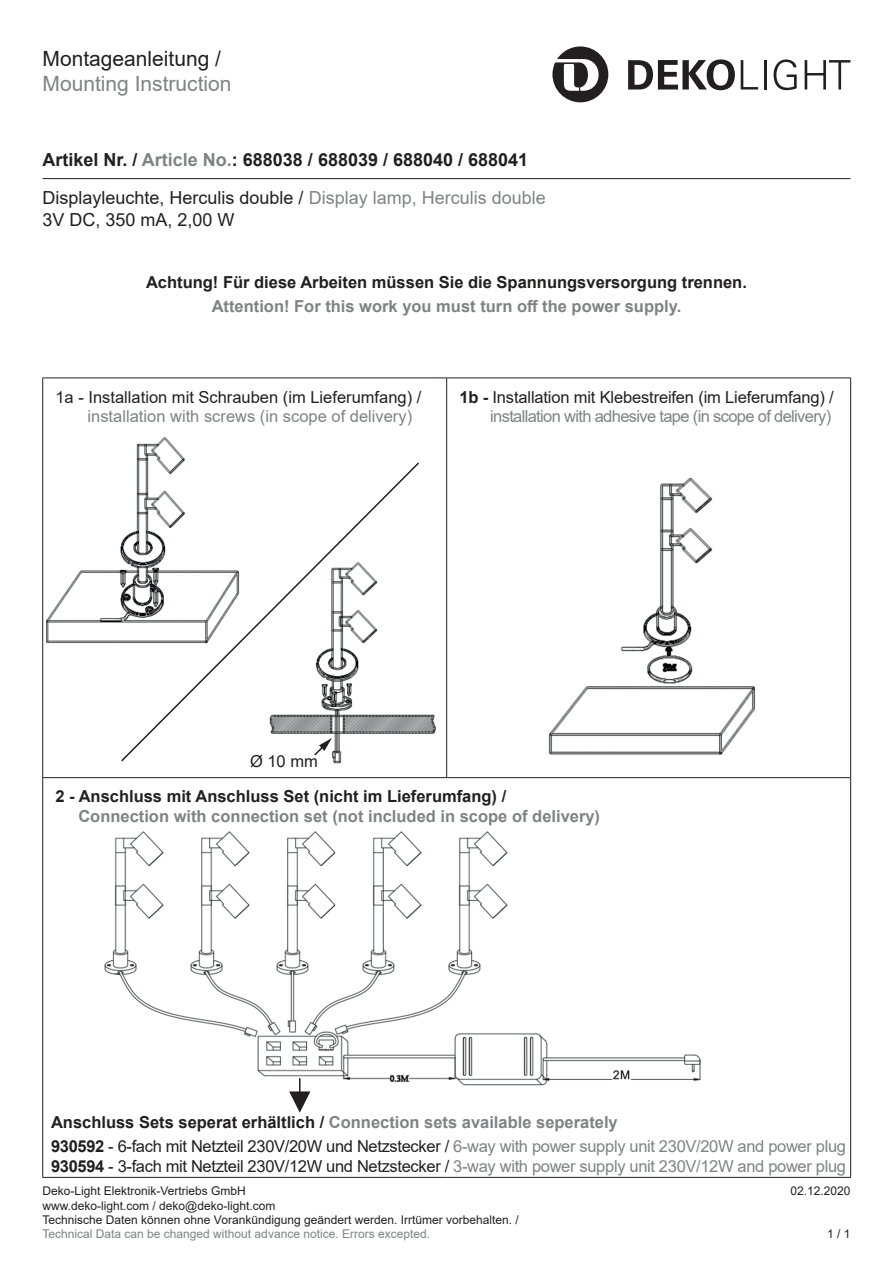
<style>
.page{position:relative;width:893px;height:1263px;background:#fff}
.page>*{position:absolute;margin:0;border:0;box-sizing:border-box;transform-origin:0 0}
.t1{font:21px "Arial";color:#808285}
.t2{font:21px "Arial";color:#231f20}
.t3{font:18px/21.6px "Arial";color:#231f20}
.t4{font:700 18px "Arial";color:#231f20}
.t5{font:16.5px/19.8px "Arial";letter-spacing:-.02em;color:#808285;text-align:right}
.t6{font:700 16.5px "Arial";color:#231f20}
.t7{font:700 16.5px "Arial";color:#808285}
.t8{font:16.5px "Arial";color:#231f20}
.t9{font:16.5px "Arial";color:#808285}
.t10{font:12px/14.4px "Arial";color:#231f20}
.t11{font:12px "Arial";color:#808285}
.s1{color:#808285}
.s2{font-weight:700;color:#231f20}
.s3{color:#231f20}
.s4{font-weight:700}
</style>
<div class="page">
<hr style="left:43px;top:178px;width:807px;height:1px;background:#231f20">
<svg style="left:552px;top:46px;width:56px;height:56px"></svg>
<svg style="left:628px;top:59px;width:107px;height:31px"></svg>
<svg style="left:741px;top:60px;width:17px;height:30px"></svg>
<hr style="left:764px;top:60px;width:2px;height:30px;background:#231f20">
<svg style="left:774px;top:59px;width:23px;height:31px"></svg>
<svg style="left:805px;top:60px;width:45px;height:30px"></svg>
<hr style="left:43px;top:777px;width:404px;height:1px;background:#231f20">
<hr style="left:447px;top:777px;width:403px;height:1px;background:#231f20">
<hr style="left:43px;top:378px;width:404px;height:1px;background:#231f20">
<hr style="left:42px;top:378px;width:1px;height:400px;background:#231f20">
<hr style="left:447px;top:378px;width:404px;height:1px;background:#231f20">
<hr style="left:446px;top:378px;width:1px;height:399px;background:#231f20">
<hr style="left:850px;top:378px;width:1px;height:400px;background:#231f20">
<hr style="left:42px;top:778px;width:1px;height:399px;background:#231f20">
<hr style="left:850px;top:778px;width:1px;height:399px;background:#231f20">
<hr style="left:43px;top:1177px;width:404px;height:1px;background:#231f20">
<hr style="left:447px;top:1177px;width:404px;height:1px;background:#231f20">
<img style="left:548px;top:477px;width:207px;height:278px">
<img style="left:334px;top:714px;width:103px;height:50px">
<img style="left:47px;top:437px;width:138px;height:207px">
<svg style="left:120px;top:461px;width:301px;height:302px"></svg>
<svg style="left:313px;top:738px;width:19px;height:19px"></svg>
<img style="left:104px;top:831px;width:597px;height:255px">
<hr style="left:299px;top:1078px;width:2px;height:29px;background:#231f20">
<svg style="left:289px;top:1091px;width:21px;height:22px"></svg>
<p class="t2" style="left:43px;top:44px;width:180px">Montageanleitung /</p>
<p class="t1" style="left:43px;top:69px;width:191px">Mounting Instruction</p>
<p class="t4" style="left:43px;top:147px;width:487px">Artikel Nr. / <span class="s1">Article No.</span>: 688038 / 688039 / 688040 / 688041</p>
<p class="t3" style="left:43px;top:187px;width:505px">Displayleuchte, Herculis double / <span class="s1">Display lamp, Herculis double<br></span>3V DC, 350 mA, 2,00 W</p>
<p class="t6" style="left:146px;top:271px;width:602px">Achtung! Für diese Arbeiten müssen Sie die Spannungsversorgung trennen.</p>
<p class="t7" style="left:212px;top:295px;width:471px">Attention! For this work you must turn off the power supply.</p>
<p class="t8" style="left:55px;top:385px;width:367px">1a - Installation mit Schrauben (im Lieferumfang) /</p>
<p class="t9" style="left:88px;top:405px;width:326px">installation with screws (in scope of delivery)</p>
<p class="t5" style="left:459px;top:387px;width:376px"><span class="s2">1b -</span> <span class="s3">Installation mit Klebestreifen (im Lieferumfang) / </span>installation with adhesive tape (in scope of delivery)</p>
<p class="t8" style="left:250px;top:750px;width:69px">Ø 10 mm</p>
<p class="t6" style="left:55px;top:785px;width:452px">2 - Anschluss mit Anschluss Set (nicht im Lieferumfang) /</p>
<p class="t7" style="left:78px;top:805px;width:523px">Connection with connection set (not included in scope of delivery)</p>
<p class="t5" style="left:51px;top:1110px;width:796px;line-height:24px;text-align:left"><span class="s2">Anschluss Sets seperat erhältlich /</span> <span class="s4">Connection sets available seperately<br></span><span class="s2">930592</span> <span class="s3">- 6-fach mit Netzteil 230V/20W und Netzstecker /</span> 6-way with power supply unit 230V/20W and power plug</p>
<p class="t5" style="left:51px;top:1156px;width:796px"><span class="s2">930594</span> <span class="s3">- 3-fach mit Netzteil 230V/12W und Netzstecker /</span> 3-way with power supply unit 230V/12W and power plug</p>
<p class="t10" style="left:43px;top:1184px;width:205px">Deko-Light Elektronik-Vertriebs GmbH</p>
<p class="t10" style="left:790px;top:1184px;width:62px">02.12.2020</p>
<p class="t10" style="left:43px;top:1198px;width:478px">www.deko-light.com / deko@deko-light.com<br>Technische Daten können ohne Vorankündigung geändert werden. Irrtümer vorbehalten. /</p>
<p class="t11" style="left:43px;top:1226px;width:389px">Technical Data can be changed without advance notice. Errors excepted.</p>
<p class="t10" style="left:827px;top:1227px;width:25px">1 / 1</p>
</div>
